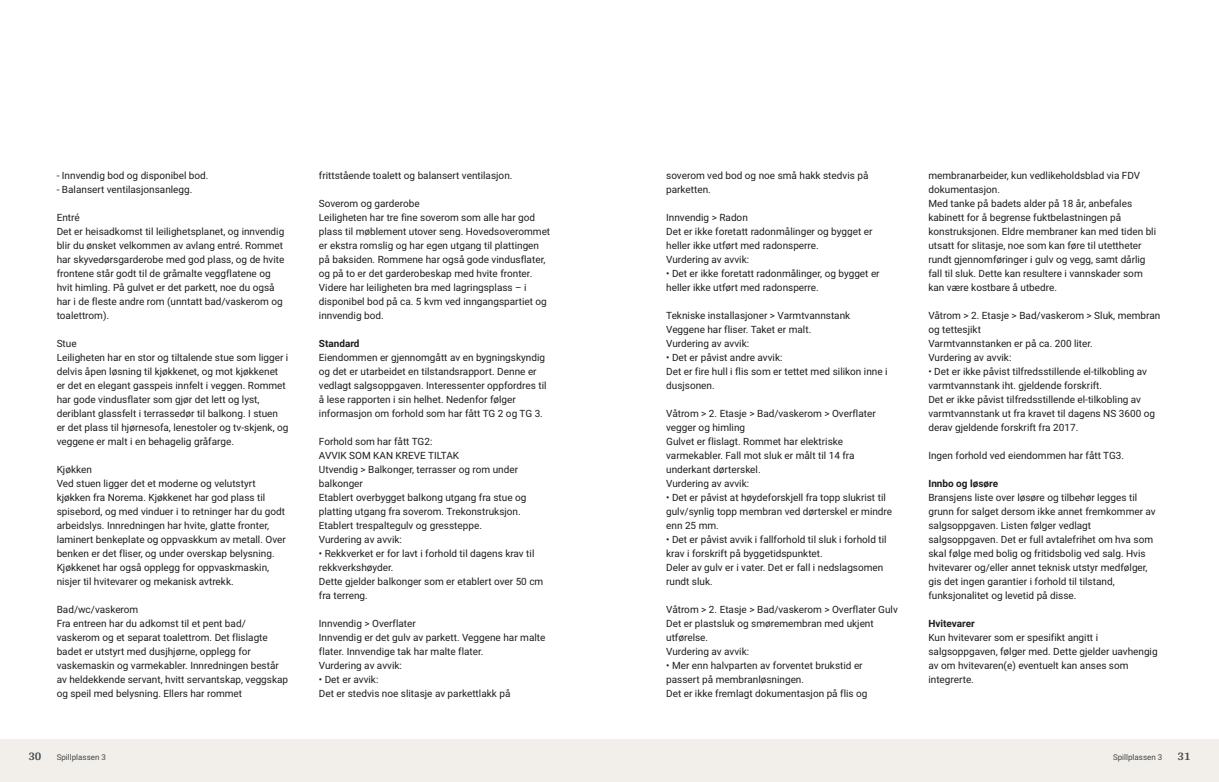
<style>
.page{position:relative;width:1219px;height:782px;background:#fff}
.page>*{position:absolute;margin:0;border:0;box-sizing:border-box;transform-origin:0 0}
.t1{font:700 12px "Arya";color:#414749}
.t2{font:10px/14px "Roboto Vitec";color:#1d1d1b}
.t3{font:700 10px "Roboto Vitec";color:#1d1d1b}
.t4{font:8px "Roboto Vitec";color:#414749}
</style>
<div class="page">
<div style="left:0;top:739px;width:612px;height:42px;background:#f2eeea"></div>
<div style="left:607px;top:739px;width:612px;height:42px;background:#f2eeea"></div>
<p class="t2" style="left:57px;top:167px;width:153px">‑ Innvendig bod og disponibel bod. ‑ Balansert ventilasjonsanlegg.</p>
<p class="t2" style="left:57px;top:209px;width:229px">Entré<br>Det er heisadkomst til leilighetsplanet, og innvendig blir du ønsket velkommen av avlang entré. Rommet har skyvedørsgarderobe med god plass, og de hvite frontene står godt til de gråmalte veggflatene og hvit himling. På gulvet er det parkett, noe du også har i de fleste andre rom (unntatt bad/ vaskerom og toalettrom).</p>
<p class="t2" style="left:57px;top:335px;width:233px">Stue<br>Leiligheten har en stor og tiltalende stue som ligger i delvis åpen løsning til kjøkkenet, og mot kjøkkenet er det en elegant gasspeis innfelt i veggen. Rommet har gode vindusflater som gjør det lett og lyst, deriblant glassfelt i terrassedør til balkong. I stuen er det plass til hjørnesofa, lenestoler og tv‑skjenk, og veggene er malt i en behagelig gråfarge.</p>
<p class="t2" style="left:57px;top:461px;width:231px">Kjøkken<br>Ved stuen ligger det et moderne og velutstyrt kjøkken fra Norema. Kjøkkenet har god plass til spisebord, og med vinduer i to retninger har du godt arbeidslys. Innredningen har hvite, glatte fronter, laminert benkeplate og oppvaskkum av metall. Over benken er det fliser, og under overskap belysning.<br>Kjøkkenet har også opplegg for oppvaskmaskin, nisjer til hvitevarer og mekanisk avtrekk.</p>
<p class="t2" style="left:57px;top:601px;width:233px">Bad/ wc/ vaskerom<br>Fra entreen har du adkomst til et pent bad/ vaskerom og et separat toalettrom. Det flislagte badet er utstyrt med dusjhjørne, opplegg for vaskemaskin og varmekabler. Innredningen består av heldekkende servant, hvitt servantskap, veggskap og speil med belysning. Ellers har rommet</p>
<p class="t1" style="left:28px;top:749px;width:15px">30</p>
<p class="t4" style="left:57px;top:751px;width:51px">Spillplassen 3</p>
<p class="t2" style="left:319px;top:167px;width:195px">frittstående toalett og balansert ventilasjon.</p>
<p class="t2" style="left:319px;top:195px;width:233px">Soverom og garderobe<br>Leiligheten har tre fine soverom som alle har god plass til møblement utover seng. Hovedsoverommet er ekstra romslig og har egen utgang til plattingen på baksiden. Rommene har også gode vindusflater, og på to er det garderobeskap med hvite fronter.<br>Videre har leiligheten bra med lagringsplass – i disponibel bod på ca. 5 kvm ved inngangspartiet og innvendig bod.</p>
<p class="t3" style="left:319px;top:336px;width:42px">Standard</p>
<p class="t2" style="left:319px;top:349px;width:229px">Eiendommen er gjennomgått av en bygningskyndig og det er utarbeidet en tilstandsrapport. Denne er vedlagt salgsoppgaven. Interessenter oppfordres til å lese rapporten i sin helhet. Nedenfor følger informasjon om forhold som har fått TG 2 og TG 3.</p>
<p class="t2" style="left:319px;top:433px;width:209px">Forhold som har fått TG2:<br>AVVIK SOM KAN KREVE TILTAK<br>Utvendig &gt; Balkonger, terrasser og rom under balkonger<br>Etablert overbygget balkong utgang fra stue og platting utgang fra soverom. Trekonstruksjon.<br>Etablert trespaltegulv og gressteppe.<br>Vurdering av avvik:</p>
<p class="t2" style="left:319px;top:545px;width:226px">• Rekkverket er for lavt i forhold til dagens krav til rekkverkshøyder.<br>Dette gjelder balkonger som er etablert over 50 cm fra terreng.</p>
<p class="t2" style="left:319px;top:615px;width:228px">Innvendig &gt; Overflater<br>Innvendig er det gulv av parkett. Veggene har malte flater. Innvendige tak har malte flater.<br>Vurdering av avvik:</p>
<p class="t2" style="left:319px;top:671px;width:193px">• Det er avvik:<br>Det er stedvis noe slitasje av parkettlakk på</p>
<p class="t2" style="left:666px;top:167px;width:204px">soverom ved bod og noe små hakk stedvis på parketten.</p>
<p class="t2" style="left:666px;top:209px;width:208px">Innvendig &gt; Radon<br>Det er ikke foretatt radonmålinger og bygget er heller ikke utført med radonsperre.<br>Vurdering av avvik:</p>
<p class="t2" style="left:666px;top:265px;width:215px">• Det er ikke foretatt radonmålinger, og bygget er heller ikke utført med radonsperre.</p>
<p class="t2" style="left:666px;top:307px;width:186px">Tekniske installasjoner &gt; Varmtvannstank<br>Veggene har fliser. Taket er malt.<br>Vurdering av avvik:</p>
<p class="t2" style="left:666px;top:349px;width:223px">• Det er påvist andre avvik:<br>Det er fire hull i flis som er tettet med silikon inne i dusjsonen.</p>
<p class="t2" style="left:666px;top:405px;width:211px">Våtrom &gt; 2. Etasje &gt; Bad/ vaskerom &gt; Overflater vegger og himling<br>Gulvet er flislagt. Rommet har elektriske varmekabler. Fall mot sluk er målt til 14 fra underkant dørterskel.<br>Vurdering av avvik:</p>
<p class="t2" style="left:666px;top:489px;width:227px">• Det er påvist at høydeforskjell fra topp slukrist til gulv/ synlig topp membran ved dørterskel er mindre enn 25 mm.</p>
<p class="t2" style="left:666px;top:531px;width:222px">• Det er påvist avvik i fallforhold til sluk i forhold til krav i forskrift på byggetidspunktet.<br>Deler av gulv er i vater. Det er fall i nedslagsomen rundt sluk.</p>
<p class="t2" style="left:666px;top:601px;width:233px">Våtrom &gt; 2. Etasje &gt; Bad/ vaskerom &gt; Overflater Gulv<br>Det er plastsluk og smøremembran med ukjent utførelse.<br>Vurdering av avvik:</p>
<p class="t2" style="left:666px;top:657px;width:203px">• Mer enn halvparten av forventet brukstid er passert på membranløsningen.<br>Det er ikke fremlagt dokumentasjon på flis og</p>
<p class="t2" style="left:928px;top:167px;width:229px">membranarbeider, kun vedlikeholdsblad via FDV dokumentasjon.<br>Med tanke på badets alder på 18 år, anbefales kabinett for å begrense fuktbelastningen på konstruksjonen. Eldre membraner kan med tiden bli utsatt for slitasje, noe som kan føre til utettheter rundt gjennomføringer i gulv og vegg, samt dårlig fall til sluk. Dette kan resultere i vannskader som kan være kostbare å utbedre.</p>
<p class="t2" style="left:928px;top:307px;width:233px">Våtrom &gt; 2. Etasje &gt; Bad/ vaskerom &gt; Sluk, membran og tettesjikt<br>Varmtvannstanken er på ca. 200 liter.<br>Vurdering av avvik:</p>
<p class="t2" style="left:928px;top:363px;width:228px">• Det er ikke påvist tilfredsstillende el‑tilkobling av varmtvannstank iht. gjeldende forskrift.<br>Det er ikke påvist tilfredsstillende el‑tilkobling av varmtvannstank ut fra kravet til dagens NS 3600 og derav gjeldende forskrift fra 2017.</p>
<p class="t2" style="left:928px;top:447px;width:197px">Ingen forhold ved eiendommen har fått TG3.</p>
<p class="t3" style="left:928px;top:476px;width:71px">Innbo og løsøre</p>
<p class="t2" style="left:928px;top:489px;width:229px">Bransjens liste over løsøre og tilbehør legges til grunn for salget dersom ikke annet fremkommer av salgsoppgaven. Listen følger vedlagt salgsoppgaven. Det er full avtalefrihet om hva som skal følge med bolig og fritidsbolig ved salg. Hvis hvitevarer og/ eller annet teknisk utstyr medfølger, gis det ingen garantier i forhold til tilstand, funksjonalitet og levetid på disse.</p>
<p class="t3" style="left:928px;top:616px;width:48px">Hvitevarer</p>
<p class="t2" style="left:928px;top:629px;width:231px">Kun hvitevarer som er spesifikt angitt i salgsoppgaven, følger med. Dette gjelder uavhengig av om hvitevaren(e) eventuelt kan anses som integrerte.</p>
<p class="t4" style="left:1113px;top:751px;width:51px">Spillplassen 3</p>
<p class="t1" style="left:1177px;top:749px;width:15px">31</p>
</div>
